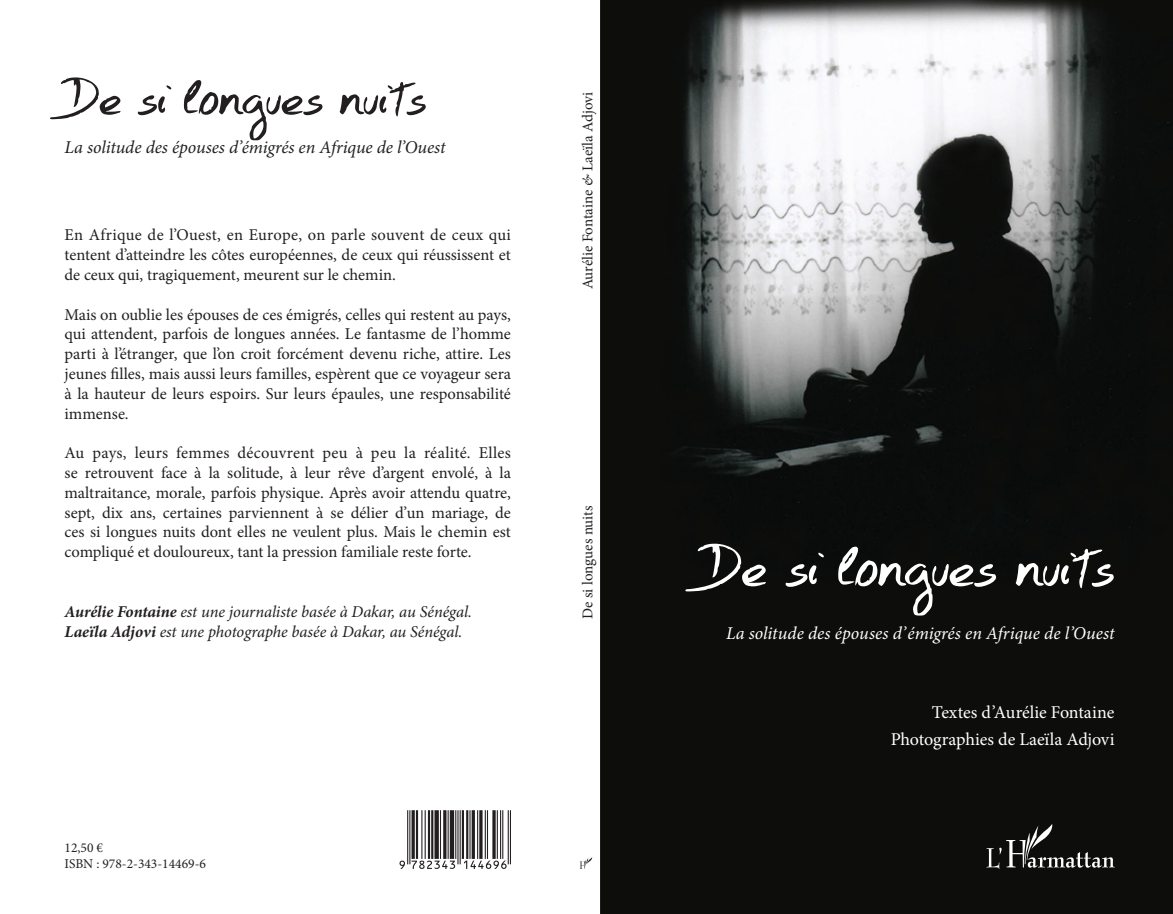
<style>
.page{position:relative;width:1173px;height:914px;background:#fff}
.page>*{position:absolute;margin:0;border:0;box-sizing:border-box;transform-origin:0 0}
.t1{font:72px "Hand Test";letter-spacing:-.02em;color:#fff}
.t2{font:63px "Hand Test";letter-spacing:-.015em;color:#231f20}
.t3{font:18px/27px "Minion Pro";letter-spacing:-.005em;color:#fff;text-align:right}
.t4{font:italic 18px "Minion Pro";letter-spacing:-.005em;color:#231f20}
.t5{font:italic 18px "Minion Pro";letter-spacing:.005em;color:#fff}
.t6{font:16.5px/19.8px "Minion Pro";color:#231f20;text-align:justify}
.t7{font:italic 16.5px/19.8px "Minion Pro";letter-spacing:-.005em;color:#231f20}
.t8{font:15px "Minion Pro";color:#231f20}
.t9{font:13.5px/16.2px "Minion Pro";color:#231f20}
.s1{font-weight:700}
.s2{font-style:italic}
</style>
<div class="page">
<img style="left:601px;top:0;width:572px;height:914px">
<svg style="left:580px;top:857px;width:12px;height:11px"></svg>
<hr style="left:510px;top:810px;width:1px;height:54px;background:#231f20">
<hr style="left:508px;top:810px;width:1px;height:54px;background:#231f20">
<hr style="left:502px;top:810px;width:1px;height:48px;background:#231f20">
<hr style="left:500px;top:810px;width:1px;height:48px;background:#231f20">
<hr style="left:497px;top:810px;width:1px;height:48px;background:#231f20">
<svg style="left:492px;top:810px;width:4px;height:48px"></svg>
<hr style="left:487px;top:810px;width:1px;height:48px;background:#231f20">
<hr style="left:485px;top:810px;width:1px;height:48px;background:#231f20">
<svg style="left:479px;top:810px;width:4px;height:48px"></svg>
<hr style="left:477px;top:810px;width:1px;height:48px;background:#231f20">
<hr style="left:472px;top:810px;width:3px;height:48px;background:#231f20">
<hr style="left:469px;top:810px;width:2px;height:48px;background:#231f20">
<hr style="left:466px;top:810px;width:2px;height:48px;background:#231f20">
<hr style="left:462px;top:810px;width:2px;height:48px;background:#231f20">
<hr style="left:460px;top:810px;width:1px;height:54px;background:#231f20">
<hr style="left:457px;top:810px;width:2px;height:54px;background:#231f20">
<hr style="left:455px;top:810px;width:1px;height:48px;background:#231f20">
<hr style="left:450px;top:810px;width:4px;height:48px;background:#231f20">
<hr style="left:448px;top:810px;width:1px;height:48px;background:#231f20">
<svg style="left:443px;top:810px;width:4px;height:48px"></svg>
<hr style="left:440px;top:810px;width:1px;height:48px;background:#231f20">
<div style="left:434px;top:810px;width:5px;height:48px;background:#231f20"></div>
<hr style="left:431px;top:810px;width:2px;height:48px;background:#231f20">
<hr style="left:428px;top:810px;width:2px;height:48px;background:#231f20">
<hr style="left:425px;top:810px;width:1px;height:48px;background:#231f20">
<hr style="left:421px;top:810px;width:1px;height:48px;background:#231f20">
<hr style="left:416px;top:810px;width:2px;height:48px;background:#231f20">
<hr style="left:412px;top:810px;width:3px;height:48px;background:#231f20">
<hr style="left:409px;top:810px;width:1px;height:54px;background:#231f20">
<hr style="left:407px;top:810px;width:1px;height:54px;background:#231f20">
<svg style="left:400px;top:860px;width:107px;height:8px"></svg>
<svg style="left:986px;top:823px;width:129px;height:45px;background:#30302e"></svg>
<h2 class="t2" style="left:65px;top:55px;width:364px">De si longues nuits</h2>
<p class="t4" style="left:65px;top:135px;width:383px">La solitude des épouses d’émigrés en Afrique de l’Ouest</p>
<p class="t6" style="left:65px;top:225px;width:448px">En Afrique de l’Ouest, en Europe, on parle souvent de ceux qui tentent d’atteindre les côtes européennes, de ceux qui réussissent et de ceux qui, tragiquement, meurent sur le chemin.</p>
<p class="t6" style="left:65px;top:304px;width:448px">Mais on oublie les épouses de ces émigrés, celles qui restent au pays, qui attendent, parfois de longues années. Le fantasme de l’homme parti à l’étranger, que l’on croit forcément devenu riche, attire. Les jeunes filles, mais aussi leurs familles, espèrent que ce voyageur sera à la hauteur de leurs espoirs. Sur leurs épaules, une responsabilité immense.</p>
<p class="t6" style="left:65px;top:443px;width:448px">Au pays, leurs femmes découvrent peu à peu la réalité. Elles se retrouvent face à la solitude, à leur rêve d’argent envolé, à la maltraitance, morale, parfois physique. Après avoir attendu quatre, sept, dix ans, certaines parviennent à se délier d’un mariage, de ces si longues nuits dont elles ne veulent plus. Mais le chemin est compliqué et douloureux, tant la pression familiale reste forte.</p>
<p class="t7" style="left:65px;top:601px;width:409px"><span class="s1">Aurélie Fontaine</span> est une journaliste basée à Dakar, au Sénégal.<br><span class="s1">Laeïla Adjovi</span> est une photographe basée à Dakar, au Sénégal.</p>
<p class="t8" style="left:578px;top:289px;width:199px;rotate:-90deg">Aurélie Fontaine <span class="s2">&amp;</span> Laeïla Adjovi</p>
<p class="t8" style="left:578px;top:619px;width:115px;rotate:-90deg">De si longues nuits</p>
<p class="t9" style="left:65px;top:839px;width:143px">12,50 €<br>ISBN : 978-2-343-14469-6</p>
<h1 class="t1" style="left:702px;top:518px;width:414px">De si longues nuits</h1>
<p class="t5" style="left:726px;top:621px;width:390px">La solitude des épouses d’émigrés en Afrique de l’Ouest</p>
<p class="t3" style="left:891px;top:698px;width:225px">Textes d’Aurélie Fontaine<br>Photographies de Laeïla Adjovi</p>
</div>
